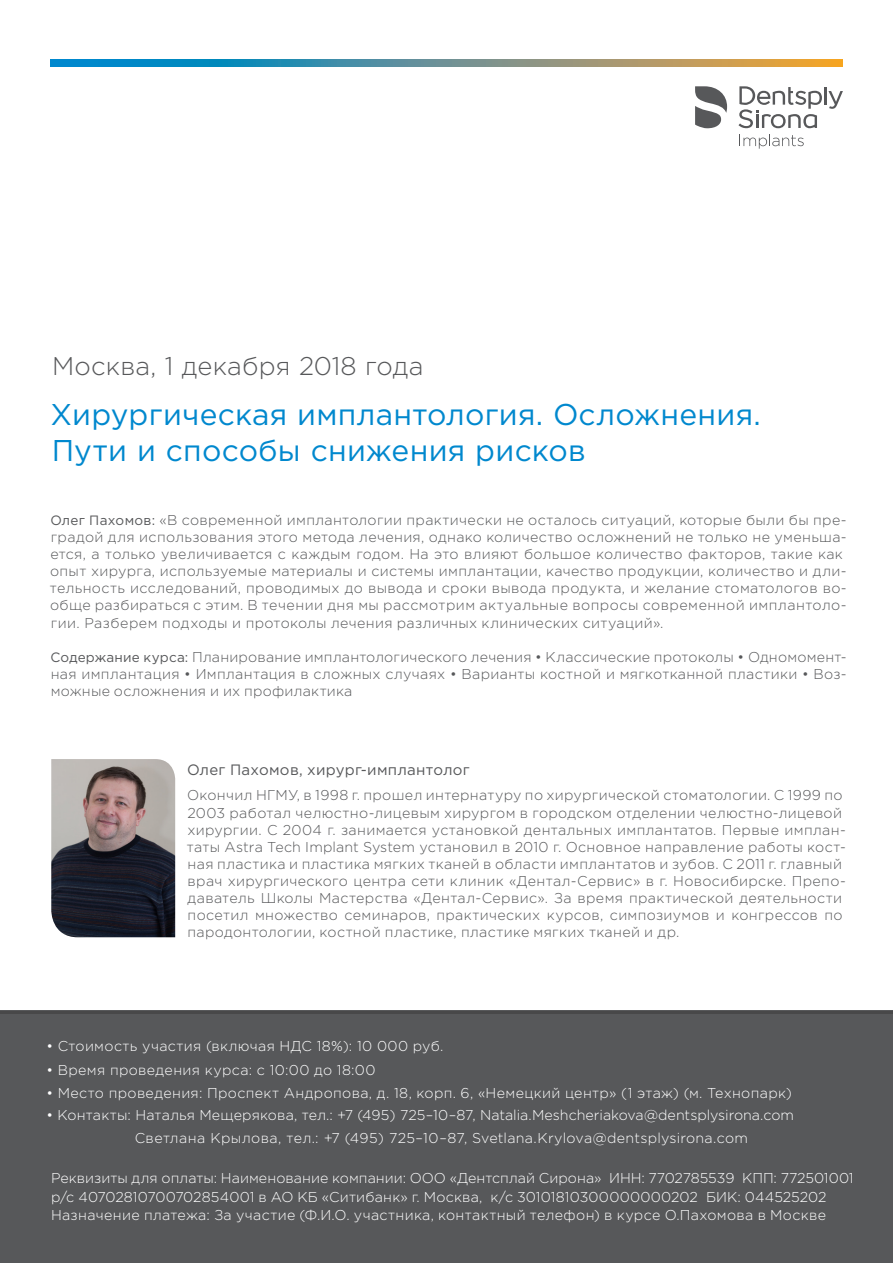
<style>
.page{position:relative;width:893px;height:1263px;background:#fff}
.page>*{position:absolute;margin:0;border:0;box-sizing:border-box;transform-origin:0 0}
.t1{font:30px/36px "Gotham Pro";letter-spacing:.01em;color:#0088ce}
.t2{font:300 25.65px "Gotham Pro";letter-spacing:.005em;color:#57585a}
.t3{font:15px "Gotham Pro";letter-spacing:.02em;color:#57585a}
.t4{font:300 14.25px/17.1px "Gotham Pro";letter-spacing:.025em;color:#57585a}
.t5{font:300 14.25px/22.5px "Gotham Pro";letter-spacing:.015em;color:#fff}
.s1{font-weight:400;font-size:13.5px}
</style>
<div class="page">
<svg style="left:50px;top:60px;width:793px;height:7px;background:#6a928d"></svg>
<svg style="left:738px;top:86px;width:105px;height:42px"></svg>
<svg style="left:695px;top:86px;width:32px;height:42px"></svg>
<svg style="left:739px;top:134px;width:65px;height:15px"></svg>
<img style="left:51px;top:759px;width:124px;height:178px">
<div style="left:0;top:1011px;width:893px;height:252px;background:#57585a"></div>
<hr style="left:0;top:1011px;width:893px;height:2px;background:#231f20">
<h2 class="t2" style="left:52px;top:352px;width:373px">Москва, 1 декабря 2018 года</h2>
<h1 class="t1" style="left:51px;top:396px;width:712px">Хирургическая имплантология. Осложнения.<br>Пути и способы снижения рисков</h1>
<p class="t4" style="left:50px;top:511px;width:798px"><span class="s1">Олег Пахомов:</span> «В современной имплантологии практически не осталось ситуаций, которые были бы пре&shy;градой для использования этого метода лечения, однако количество осложнений не только не уменьша&shy;ется, а только увеличивается с каждым годом. На это влияют большое количество факторов, такие как опыт хирурга, используемые материалы и системы имплантации, качество продукции, количество и дли&shy;тельность исследований, проводимых до вывода и сроки вывода продукта, и желание стоматологов во&shy;обще разбираться с этим. В течении дня мы рассмотрим актуальные вопросы современной имплантоло&shy;гии. Разберем подходы и протоколы лечения различных клинических ситуаций».</p>
<p class="t4" style="left:50px;top:648px;width:798px;text-align:justify"><span class="s1">Содержание курса:</span> Планирование имплантологического лечения • Классические протоколы • Одномомент&shy;ная имплантация • Имплантация в сложных случаях • Варианты костной и мягкотканной пластики • Воз&shy;можные осложнения и их профилактика</p>
<p class="t3" style="left:187px;top:762px;width:284px">Олег Пахомов, хирург-имплантолог</p>
<p class="t4" style="left:187px;top:787px;width:660px">Окончил НГМУ, в 1998 г. прошел интернатуру по хирургической стоматологии. С 1999 по 2003 работал челюстно-лицевым хирургом в городском отделении челюстно-лицевой хирургии. С 2004 г. занимается установкой дентальных имплантатов. Первые имплан&shy;таты Astra Tech Implant System установил в 2010 г. Основное направление работы кост&shy;ная пластика и пластика мягких тканей в области имплантатов и зубов. С 2011 г. главный врач хирургического центра сети клиник «Дентал-Сервис» в г. Новосибирске. Препо&shy;даватель Школы Мастерства «Дентал-Сервис». За время практической деятельности посетил множество семинаров, практических курсов, симпозиумов и конгрессов по пародонтологии, костной пластике, пластике мягких тканей и др.</p>
<p class="t5" style="left:46px;top:1035px;width:398px">• Стоимость участия (включая НДС 18%): 10 000 руб.</p>
<p class="t5" style="left:46px;top:1059px;width:331px">• Время проведения курса: с 10:00 до 18:00</p>
<p class="t5" style="left:46px;top:1082px;width:747px">• Место проведения: Проспект Андропова, д. 18, корп. 6, «Немецкий центр» (1 этаж) (м. Технопарк)</p>
<p class="t5" style="left:135px;top:1104px;width:661px;text-indent:-88px">• Контакты: Наталья Мещерякова, тел.: +7 (495) 725–10–87, Natalia.Meshcheriakova@dentsplysirona.com<br>Светлана Крылова, тел.: +7 (495) 725–10–87, Svetlana.Krylova@dentsplysirona.com</p>
<p class="t5" style="left:51px;top:1168px;width:804px;line-height:19.5px">Реквизиты для оплаты: Наименование компании: ООО «Дентсплай Сирона» ИНН: 7702785539 КПП: 772501001 р/с 40702810700702854001 в АО KБ «Ситибанк» г. Москва, к/с 30101810300000000202 БИК: 044525202</p>
<p class="t5" style="left:51px;top:1204px;width:776px">Назначение платежа: За участие (Ф.И.О. участника, контактный телефон) в курсе О.Пахомова в Москве</p>
</div>
